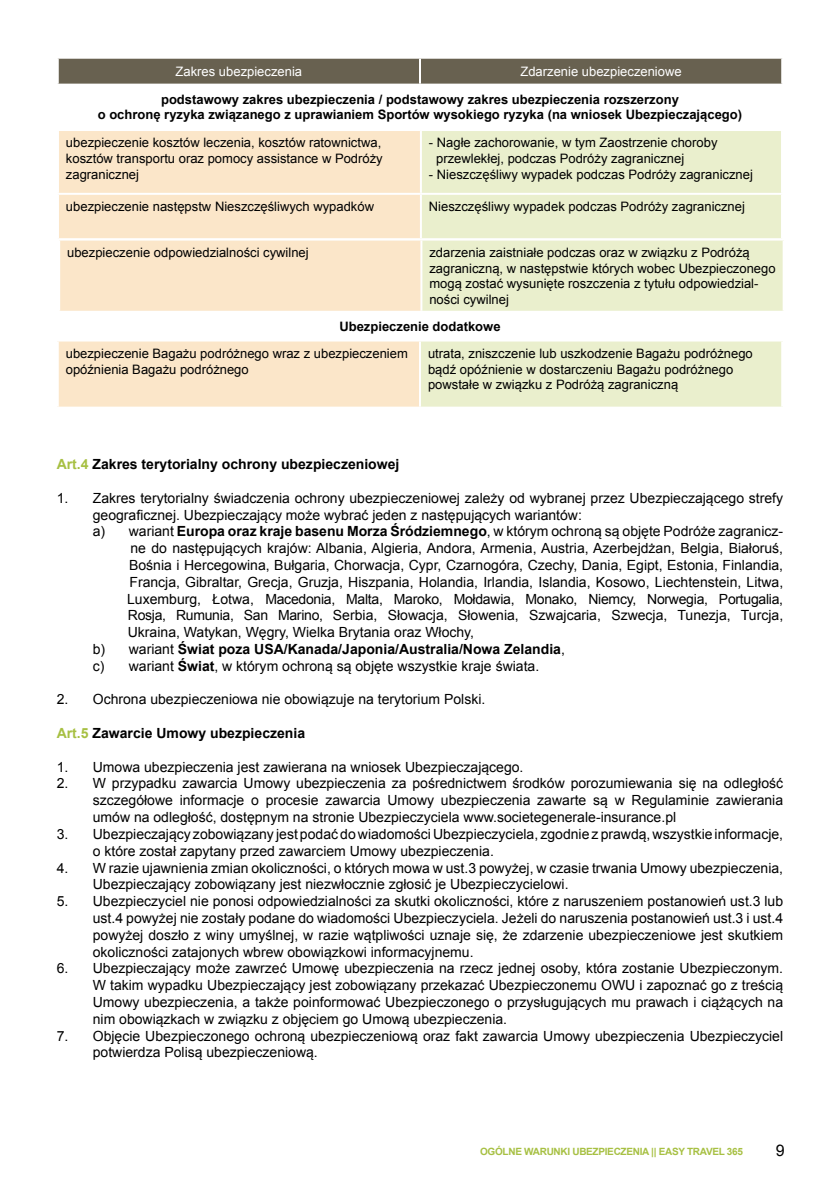
<style>
.page{position:relative;width:840px;height:1191px;background:#fff}
.page>*{position:absolute;margin:0;border:0;box-sizing:border-box;transform-origin:0 0}
.t1{font:16px "Arial";color:#000}
.t2{font:14px/16.8px "Arial";color:#000;text-align:justify}
.t3{font:700 14px "Arial";color:#000}
.t4{font:14px "Arial";letter-spacing:-.02em;color:#000}
.t5{font:13px/15.6px "Arial";color:#000}
.t6{font:700 13px/15.6px "Arial";color:#000;text-align:center}
.t7{font:13px "Arial";color:#fff}
.t8{font:700 10px "Arial";letter-spacing:-.03em;color:#a7c043}
.s1{color:#a7c043}
.s2{font-weight:700}
.s3{font-weight:400}
</style>
<div class="page">
<div style="left:59px;top:59px;width:721px;height:25px;background:#686150"></div>
<hr style="left:419px;top:59px;width:2px;height:25px;background:#fff">
<div style="left:59px;top:239px;width:362px;height:73px;background:#fbe6c9"></div>
<div style="left:421px;top:239px;width:362px;height:73px;background:#eaefcd"></div>
<hr style="left:58px;top:240px;width:2px;height:71px;background:#fff">
<hr style="left:58px;top:311px;width:363px;height:2px;background:#fff">
<hr style="left:421px;top:238px;width:363px;height:2px;background:#fff">
<hr style="left:420px;top:240px;width:2px;height:71px;background:#fff">
<hr style="left:782px;top:240px;width:2px;height:71px;background:#fff">
<hr style="left:421px;top:311px;width:363px;height:2px;background:#fff">
<svg style="left:59px;top:131px;width:721px;height:107px;background:#f2eacb"></svg>
<hr style="left:57px;top:193px;width:363px;height:2px;background:#fff">
<hr style="left:420px;top:193px;width:362px;height:2px;background:#fff">
<hr style="left:57px;top:238px;width:363px;height:2px;background:#fff">
<hr style="left:419px;top:131px;width:2px;height:62px;background:#fff">
<hr style="left:419px;top:195px;width:2px;height:43px;background:#fff">
<hr style="left:420px;top:238px;width:362px;height:2px;background:#fff">
<div style="left:58px;top:340px;width:362px;height:67px;background:#fbe6c9"></div>
<div style="left:420px;top:340px;width:361px;height:67px;background:#eaefcd"></div>
<hr style="left:420px;top:339px;width:362px;height:2px;background:#fff">
<hr style="left:780px;top:341px;width:2px;height:65px;background:#fff">
<hr style="left:420px;top:406px;width:362px;height:2px;background:#fff">
<hr style="left:57px;top:339px;width:363px;height:2px;background:#fff">
<hr style="left:57px;top:341px;width:2px;height:65px;background:#fff">
<hr style="left:419px;top:341px;width:2px;height:65px;background:#fff">
<hr style="left:57px;top:406px;width:363px;height:2px;background:#fff">
<p class="t7" style="left:175px;top:63px;width:128px">Zakres ubezpieczenia</p>
<p class="t7" style="left:520px;top:63px;width:163px">Zdarzenie ubezpieczeniowe</p>
<p class="t6" style="left:98px;top:92px;width:645px">podstawowy zakres ubezpieczenia / podstawowy zakres ubezpieczenia rozszerzony<br>o ochronę ryzyka związanego z uprawianiem Sportów wysokiego ryzyka (na wniosek Ubezpieczającego)</p>
<p class="t5" style="left:66px;top:135px;width:318px;text-align:justify">ubezpieczenie kosztów leczenia, kosztów ratownictwa, kosztów transportu oraz pomocy assistance w Podróży zagranicznej</p>
<p class="t5" style="left:436px;top:135px;width:283px;text-indent:-7px">- Nagłe zachorowanie, w tym Zaostrzenie choroby przewlekłej, podczas Podróży zagranicznej</p>
<p class="t5" style="left:428px;top:166px;width:325px">- Nieszczęśliwy wypadek podczas Podróży zagranicznej</p>
<p class="t5" style="left:66px;top:199px;width:309px">ubezpieczenie następstw Nieszczęśliwych wypadków</p>
<p class="t5" style="left:428px;top:199px;width:317px">Nieszczęśliwy wypadek podczas Podróży zagranicznej</p>
<p class="t5" style="left:67px;top:245px;width:243px">ubezpieczenie odpowiedzialności cywilnej</p>
<p class="t5" style="left:429px;top:245px;width:347px">zdarzenia zaistniałe podczas oraz w związku z Podróżą zagraniczną, w następstwie których wobec Ubezpieczonego mogą zostać wysunięte roszczenia z tytułu odpowiedzial&shy;ności cywilnej</p>
<p class="t6" style="left:339px;top:319px;width:163px">Ubezpieczenie dodatkowe</p>
<p class="t5" style="left:66px;top:346px;width:343px">ubezpieczenie Bagażu podróżnego wraz z ubezpieczeniem opóźnienia Bagażu podróżnego</p>
<p class="t5" style="left:428px;top:346px;width:326px">utrata, zniszczenie lub uszkodzenie Bagażu podróżnego bądź opóźnienie w dostarczeniu Bagażu podróżnego powstałe w związku z Podróżą zagraniczną</p>
<p class="t3" style="left:57px;top:455px;width:344px"><span class="s1">Art.4</span> Zakres terytorialny ochrony ubezpieczeniowej</p>
<p class="t2" style="left:57px;top:489px;width:727px">1. Zakres terytorialny świadczenia ochrony ubezpieczeniowej zależy od wybranej przez Ubezpieczającego strefy</p>
<p class="t2" style="left:93px;top:506px;width:490px">geograficznej. Ubezpieczający może wybrać jeden z następujących wariantów:</p>
<p class="t2" style="left:93px;top:523px;width:691px">a) wariant <span class="s2">Europa oraz kraje basenu Morza Śródziemnego</span>, w którym ochroną są objęte Podróże zagranicz-</p>
<p class="t2" style="left:130px;top:540px;width:654px">ne do następujących krajów: Albania, Algieria, Andora, Armenia, Austria, Azerbejdżan, Belgia, Białoruś,</p>
<p class="t2" style="left:129px;top:557px;width:655px">Bośnia i Hercegowina, Bułgaria, Chorwacja, Cypr, Czarnogóra, Czechy, Dania, Egipt, Estonia, Finlandia,</p>
<p class="t2" style="left:129px;top:573px;width:655px">Francja, Gibraltar, Grecja, Gruzja, Hiszpania, Holandia, Irlandia, Islandia, Kosowo, Liechtenstein, Litwa,</p>
<p class="t4" style="left:127px;top:589px;width:657px">Luxemburg, Łotwa, Macedonia, Malta, Maroko, Mołdawia, Monako, Niemcy, Norwegia, Portugalia,</p>
<p class="t2" style="left:128px;top:607px;width:656px">Rosja, Rumunia, San Marino, Serbia, Słowacja, Słowenia, Szwajcaria, Szwecja, Tunezja, Turcja,</p>
<p class="t2" style="left:128px;top:624px;width:347px">Ukraina, Watykan, Węgry, Wielka Brytania oraz Włochy,</p>
<p class="t3" style="left:93px;top:640px;width:473px"><span class="s3">b) wariant</span> Świat poza USA/Kanada/Japonia/Australia/Nowa Zelandia<span class="s3">,</span></p>
<p class="t2" style="left:93px;top:657px;width:448px">c) wariant <span class="s2">Świat</span>, w którym ochroną są objęte wszystkie kraje świata.</p>
<p class="t2" style="left:57px;top:691px;width:430px">2. Ochrona ubezpieczeniowa nie obowiązuje na terytorium Polski.</p>
<p class="t3" style="left:57px;top:724px;width:250px"><span class="s1">Art.5</span> Zawarcie Umowy ubezpieczenia</p>
<p class="t2" style="left:57px;top:758px;width:468px">1. Umowa ubezpieczenia jest zawierana na wniosek Ubezpieczającego.</p>
<p class="t2" style="left:93px;top:775px;width:691px;text-indent:-36px">2. W przypadku zawarcia Umowy ubezpieczenia za pośrednictwem środków porozumiewania się na odległość szczegółowe informacje o procesie zawarcia Umowy ubezpieczenia zawarte są w Regulaminie zawierania umów na odległość, dostępnym na stronie Ubezpieczyciela www.societegenerale-insurance.pl</p>
<p class="t2" style="left:93px;top:825px;width:691px;text-indent:-36px">3. Ubezpieczający zobowiązany jest podać do wiadomości Ubezpieczyciela, zgodnie z prawdą, wszystkie informacje, o które został zapytany przed zawarciem Umowy ubezpieczenia.</p>
<p class="t2" style="left:93px;top:859px;width:691px;text-indent:-36px">4. W razie ujawnienia zmian okoliczności, o których mowa w ust.3 powyżej, w czasie trwania Umowy ubezpieczenia,<br>Ubezpieczający zobowiązany jest niezwłocznie zgłosić je Ubezpieczycielowi.</p>
<p class="t2" style="left:93px;top:893px;width:691px;text-indent:-36px">5. Ubezpieczyciel nie ponosi odpowiedzialności za skutki okoliczności, które z naruszeniem postanowień ust.3 lub ust.4 powyżej nie zostały podane do wiadomości Ubezpieczyciela. Jeżeli do naruszenia postanowień ust.3 i ust.4 powyżej doszło z winy umyślnej, w razie wątpliwości uznaje się, że zdarzenie ubezpieczeniowe jest skutkiem okoliczności zatajonych wbrew obowiązkowi informacyjnemu.</p>
<p class="t2" style="left:93px;top:960px;width:691px;text-indent:-36px">6. Ubezpieczający może zawrzeć Umowę ubezpieczenia na rzecz jednej osoby, która zostanie Ubezpieczonym.<br>W takim wypadku Ubezpieczający jest zobowiązany przekazać Ubezpieczonemu OWU i zapoznać go z treścią Umowy ubezpieczenia, a także poinformować Ubezpieczonego o przysługujących mu prawach i ciążących na nim obowiązkach w związku z objęciem go Umową ubezpieczenia.</p>
<p class="t2" style="left:93px;top:1027px;width:691px;text-indent:-36px">7. Objęcie Ubezpieczonego ochroną ubezpieczeniową oraz fakt zawarcia Umowy ubezpieczenia Ubezpieczyciel potwierdza Polisą ubezpieczeniową.</p>
<p class="t8" style="left:480px;top:1144px;width:264px">OGÓLNE WARUNKI UBEZPIECZENIA || EASY TRAVEL 365</p>
<p class="t1" style="left:775px;top:1139px;width:10px">9</p>
</div>
